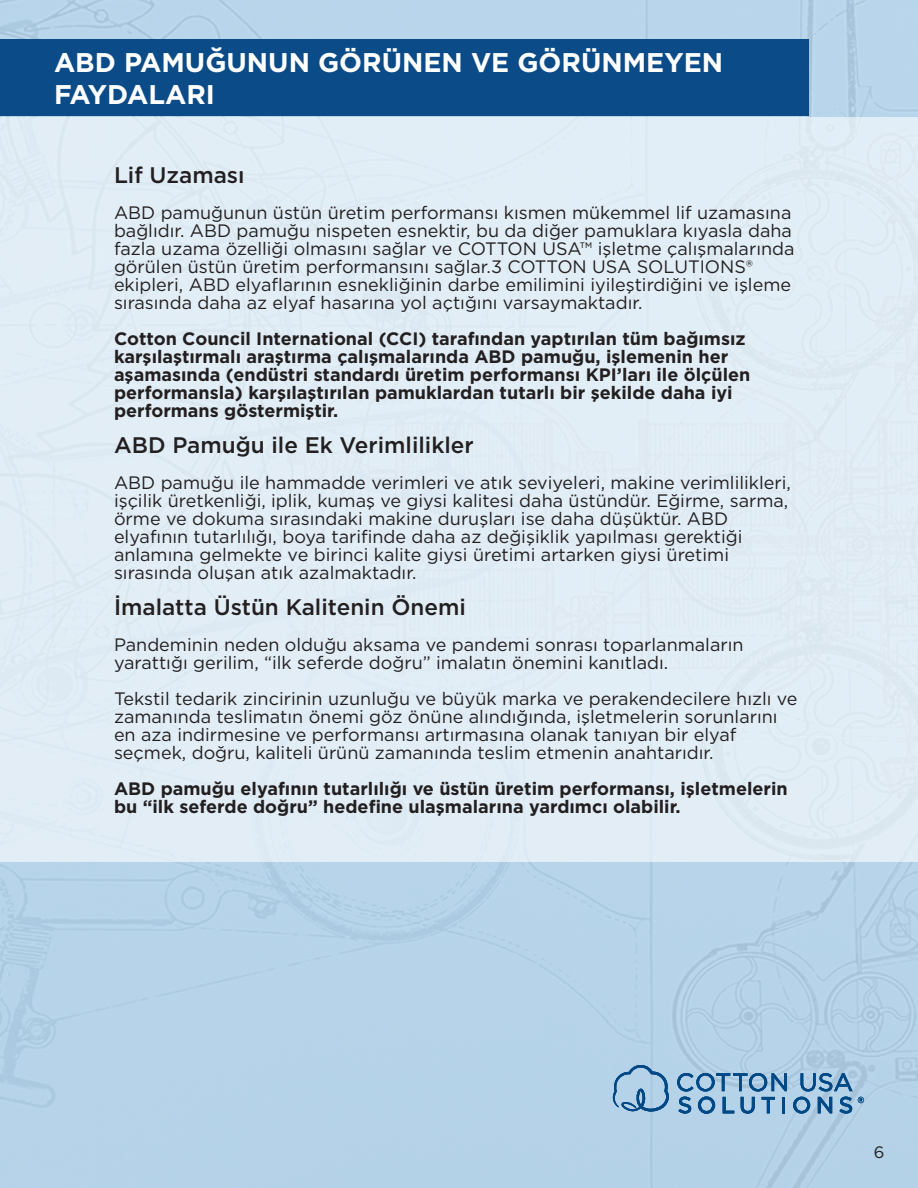
<style>
.page{position:relative;width:918px;height:1188px;background:#b6d3e9}
.page>*{position:absolute;margin:0;border:0;box-sizing:border-box;transform-origin:0 0}
.t1{font:700 27px/32.4px "Gotham";color:#fff}
.t2{font:500 22.5px "Gotham";color:#231f20}
.t3{font:18px/18px "Gotham";color:#231f20}
.t4{font:700 18px/18px "Gotham";color:#231f20}
.t5{font:16.5px "Gotham";color:#231f20}
</style>
<div class="page">
<div style="left:0;top:117px;width:918px;height:745px;background:#e2edf6"></div>
<svg style="left:613px;top:1065px;width:56px;height:47px;background:#8bb2d1"></svg>
<svg style="left:677px;top:1073px;width:110px;height:18px;background:#6e9cc1"></svg>
<svg style="left:801px;top:1073px;width:52px;height:18px"></svg>
<svg style="left:678px;top:1097px;width:13px;height:17px"></svg>
<svg style="left:698px;top:1097px;width:17px;height:17px"></svg>
<svg style="left:723px;top:1097px;width:11px;height:16px"></svg>
<svg style="left:741px;top:1097px;width:14px;height:17px"></svg>
<svg style="left:762px;top:1097px;width:13px;height:16px"></svg>
<hr style="left:782px;top:1097px;width:3px;height:16px;background:#004987">
<svg style="left:793px;top:1097px;width:17px;height:17px"></svg>
<svg style="left:818px;top:1097px;width:14px;height:16px"></svg>
<svg style="left:839px;top:1097px;width:13px;height:17px"></svg>
<svg style="left:858px;top:1097px;width:6px;height:6px"></svg>
<div style="left:0;top:39px;width:809px;height:77px;background:#0b4b87"></div>
<p class="t1" style="left:54px;top:46px;width:671px">ABD PAMUĞUNUN GÖRÜNEN VE GÖRÜNMEYEN<br>FAYDALARI</p>
<p class="t2" style="left:114px;top:160px;width:132px">Lif Uzaması</p>
<p class="t3" style="left:114px;top:203px;width:682px">ABD pamuğunun üstün üretim performansı kısmen mükemmel lif uzamasına bağlıdır. ABD pamuğu nispeten esnektir, bu da diğer pamuklara kıyasla daha fazla uzama özelliği olmasını sağlar ve COTTON USA™ işletme çalışmalarında görülen üstün üretim performansını sağlar.3 COTTON USA SOLUTIONS® ekipleri, ABD elyaflarının esnekliğinin darbe emilimini iyileştirdiğini ve işleme sırasında daha az elyaf hasarına yol açtığını varsaymaktadır.</p>
<p class="t4" style="left:114px;top:329px;width:638px">Cotton Council International (CCI) tarafından yaptırılan tüm bağımsız karşılaştırmalı araştırma çalışmalarında ABD pamuğu, işlemenin her aşamasında (endüstri standardı üretim performansı KPI’ları ile ölçülen performansla) karşılaştırılan pamuklardan tutarlı bir şekilde daha iyi performans göstermiştir.</p>
<p class="t2" style="left:114px;top:430px;width:361px">ABD Pamuğu ile Ek Verimlilikler</p>
<p class="t3" style="left:114px;top:473px;width:678px">ABD pamuğu ile hammadde verimleri ve atık seviyeleri, makine verimlilikleri, işçilik üretkenliği, iplik, kumaş ve giysi kalitesi daha üstündür. Eğirme, sarma, örme ve dokuma sırasındaki makine duruşları ise daha düşüktür. ABD elyafının tutarlılığı, boya tarifinde daha az değişiklik yapılması gerektiği anlamına gelmekte ve birinci kalite giysi üretimi artarken giysi üretimi sırasında oluşan atık azalmaktadır.</p>
<p class="t2" style="left:114px;top:592px;width:353px">İmalatta Üstün Kalitenin Önemi</p>
<p class="t3" style="left:114px;top:635px;width:631px">Pandeminin neden olduğu aksama ve pandemi sonrası toparlanmaların yarattığı gerilim, “ilk seferde doğru” imalatın önemini kanıtladı.</p>
<p class="t3" style="left:114px;top:689px;width:685px">Tekstil tedarik zincirinin uzunluğu ve büyük marka ve perakendecilere hızlı ve zamanında teslimatın önemi göz önüne alındığında, işletmelerin sorunlarını en aza indirmesine ve performansı artırmasına olanak tanıyan bir elyaf seçmek, doğru, kaliteli ürünü zamanında teslim etmenin anahtarıdır.</p>
<p class="t4" style="left:114px;top:779px;width:675px">ABD pamuğu elyafının tutarlılığı ve üstün üretim performansı, işletmelerin bu “ilk seferde doğru” hedefine ulaşmalarına yardımcı olabilir.</p>
<p class="t5" style="left:874px;top:1142px;width:12px">6</p>
</div>
